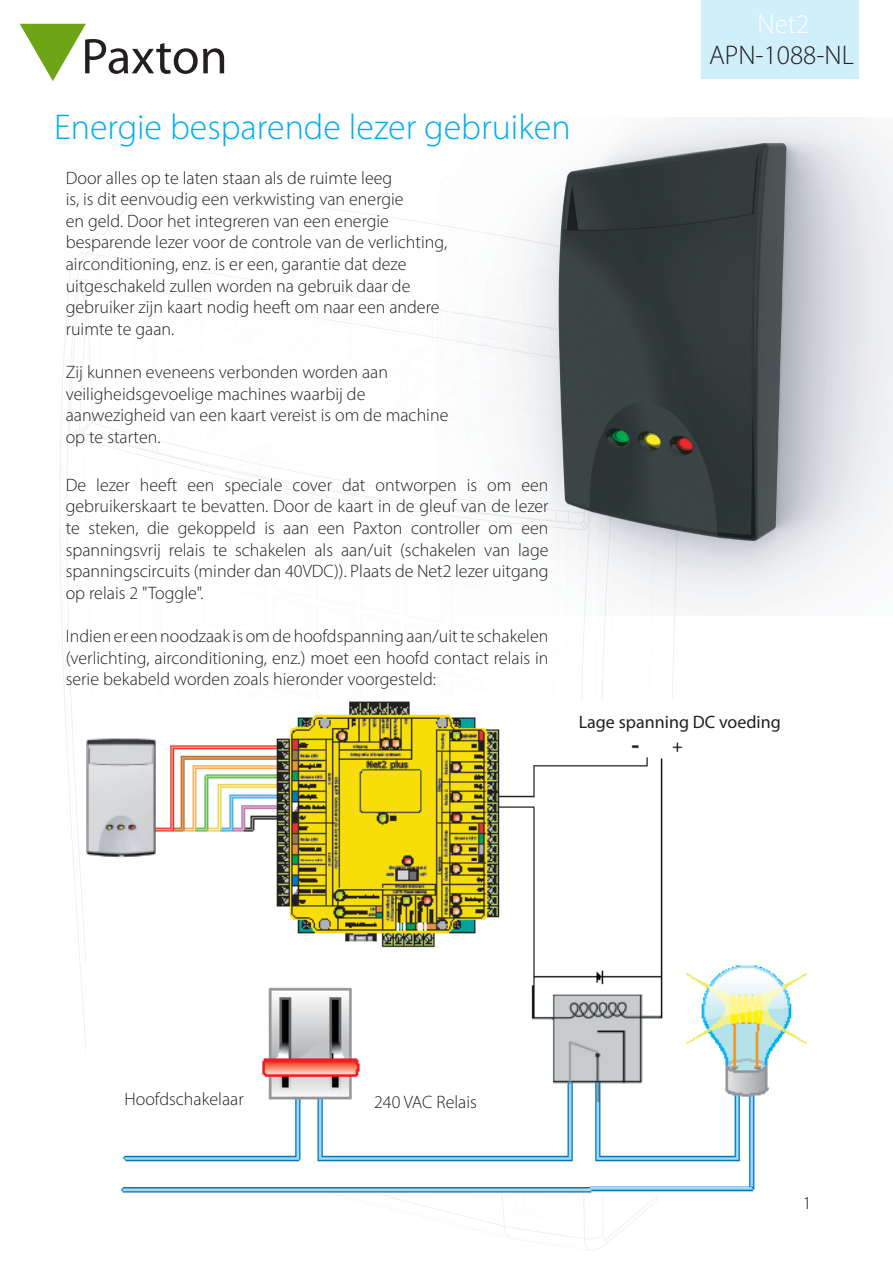
<style>
.page{position:relative;width:893px;height:1263px;background:#fff}
.page>*{position:absolute;margin:0;border:0;box-sizing:border-box;transform-origin:0 0}
.AN_Title{font:300 36px "Myriad Pro";color:#00aeef}
.AN_Title-2{font:300 27px "Myriad Pro";color:#231f20}
.AN_Title-3{font:300 27px "Myriad Pro";color:#fff}
.Text_-_12pt{font:300 18px/21.6px "Myriad Pro";color:#231f20;text-align:justify}
.Text_-_12pt_center{font:18px "Myriad Pro";color:#231f20}
.Text_-_12pt_center-2{font:300 18px "Myriad Pro";color:#231f20}
</style>
<div class="page">
<img style="left:436px;top:117px;width:457px;height:498px">
<svg style="left:20px;top:24px;width:204px;height:57px"></svg>
<img style="left:87px;top:701px;width:719px;height:492px">
<div style="left:702px;top:0;width:157px;height:79px;background:#cfeffb"></div>
<p class="AN_Title-3" style="left:758px;top:8px;width:53px">Net2</p>
<p class="AN_Title-2" style="left:709px;top:39px;width:146px">APN-1088-NL</p>
<p class="AN_Title" style="left:54px;top:105px;width:518px">Energie besparende lezer gebruiken</p>
<p class="Text_-_12pt" style="left:66px;top:167px;width:383px;text-align:left">Door alles op te laten staan als de ruimte leeg<br>is, is dit eenvoudig een verkwisting van energie<br>en geld. Door het integreren van een energie besparende lezer voor de controle van de verlichting, airconditioning, enz. is er een, garantie dat deze uitgeschakeld zullen worden na gebruik daar de gebruiker zijn kaart nodig heeft om naar een andere ruimte te gaan.</p>
<p class="Text_-_12pt" style="left:66px;top:361px;width:384px;text-align:left">Zij kunnen eveneens verbonden worden aan veiligheidsgevoelige machines waarbij de aanwezigheid van een kaart vereist is om de machine op te starten.</p>
<p class="Text_-_12pt" style="left:66px;top:474px;width:484px">De lezer heeft een speciale cover dat ontworpen is om een gebruikerskaart te bevatten. Door de kaart in de gleuf van de lezer te steken, die gekoppeld is aan een Paxton controller om een spanningsvrij relais te schakelen als aan/uit (schakelen van lage spanningscircuits (minder dan 40VDC)). Plaats de Net2 lezer uitgang op relais 2 "Toggle".</p>
<p class="Text_-_12pt" style="left:66px;top:625px;width:484px">Indien er een noodzaak is om de hoofdspanning aan/uit te schakelen (verlichting, airconditioning, enz.) moet een hoofd contact relais in serie bekabeld worden zoals hieronder voorgesteld:</p>
<p class="Text_-_12pt_center" style="left:579px;top:711px;width:204px">Lage spanning DC voeding</p>
<p class="Text_-_12pt_center-2" style="left:124px;top:1088px;width:121px">Hoofdschakelaar</p>
<p class="Text_-_12pt" style="left:374px;top:1091px;width:104px">240 VAC Relais</p>
<p class="Text_-_12pt" style="left:803px;top:1192px;width:10px">1</p>
</div>
